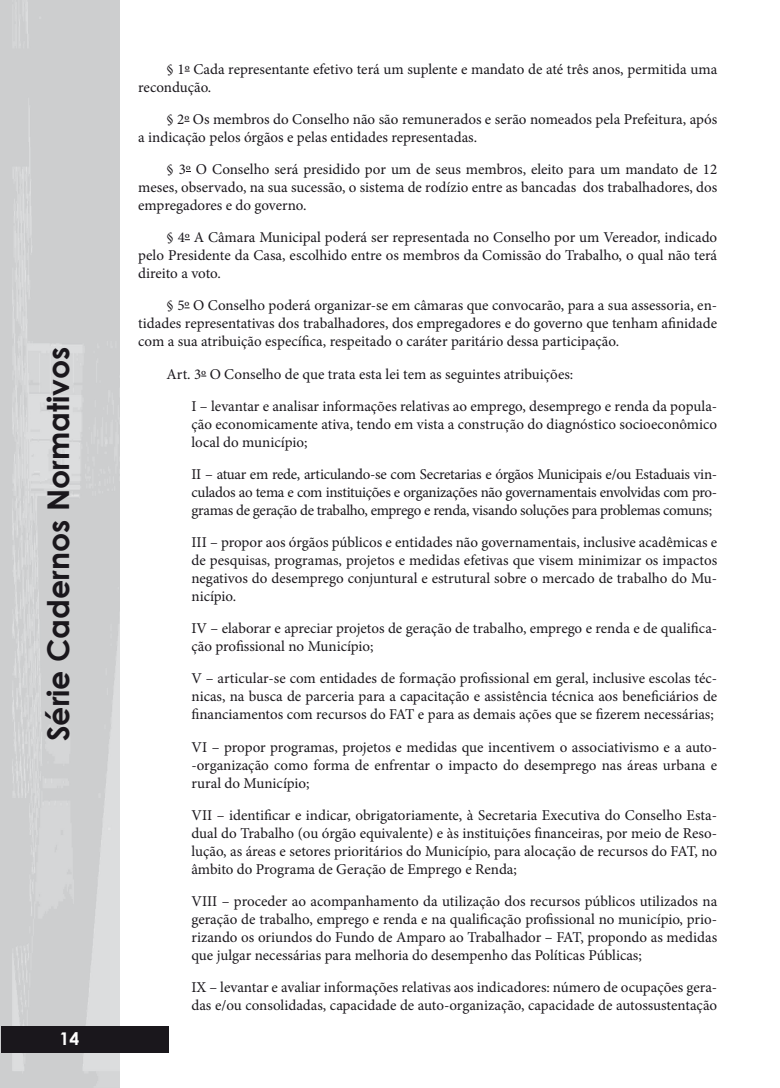
<style>
.page{position:relative;width:780px;height:1088px;background:#fff}
.page>*{position:absolute;margin:0;border:0;box-sizing:border-box;transform-origin:0 0}
.t1{font:700 30px "Century Gothic";color:#1a171c}
.t2{font:700 17.5px "Century Gothic";color:#fff}
.t3{font:15px/18px "Minion Pro";color:#1a171c;text-align:justify}
</style>
<div class="page">
<img style="left:0;top:0;width:119px;height:1088px">
<div style="left:1px;top:1026px;width:167px;height:26px;background:#1a171c"></div>
<h1 class="t1" style="left:36px;top:741px;width:396px;rotate:-90deg">Série Cadernos Normativos</h1>
<p class="t2" style="left:60px;top:1025px;width:21px">14</p>
<p class="t3" style="left:138px;top:60px;width:580px;text-indent:28px">§ 1º Cada representante efetivo terá um suplente e mandato de até três anos, permitida uma recondução.</p>
<p class="t3" style="left:138px;top:110px;width:580px;text-indent:28px">§ 2º Os membros do Conselho não são remunerados e serão nomeados pela Prefeitura, após a indicação pelos órgãos e pelas entidades representadas.</p>
<p class="t3" style="left:138px;top:160px;width:580px;text-indent:28px">§ 3º O Conselho será presidido por um de seus membros, eleito para um mandato de 12 meses, observado, na sua sucessão, o sistema de rodízio entre as bancadas dos trabalhadores, dos empregadores e do governo.</p>
<p class="t3" style="left:138px;top:228px;width:580px;text-indent:28px">§ 4º A Câmara Municipal poderá ser representada no Conselho por um Vereador, indicado pelo Presidente da Casa, escolhido entre os membros da Comissão do Trabalho, o qual não terá direito a voto.</p>
<p class="t3" style="left:138px;top:297px;width:580px;text-indent:28px">§ 5º O Conselho poderá organizar-se em câmaras que convocarão, para a sua assessoria, en&shy;tidades representativas dos trabalhadores, dos empregadores e do governo que tenham afinidade com a sua atribuição específica, respeitado o caráter paritário dessa participação.</p>
<p class="t3" style="left:191px;top:358px;width:527px;line-height:32.1px;text-indent:-25px">Art. 3º O Conselho de que trata esta lei tem as seguintes atribuições:<br>I – levantar e analisar informações relativas ao emprego, desemprego e renda da popula-</p>
<p class="t3" style="left:191px;top:415px;width:527px">ção economicamente ativa, tendo em vista a construção do diagnóstico socioeconômico local do município;</p>
<p class="t3" style="left:191px;top:465px;width:527px">II – atuar em rede, articulando-se com Secretarias e órgãos Municipais e/ou Estaduais vin&shy;culados ao tema e com instituições e organizações não governamentais envolvidas com pro&shy;gramas de geração de trabalho, emprego e renda, visando soluções para problemas comuns;</p>
<p class="t3" style="left:191px;top:533px;width:527px">III – propor aos órgãos públicos e entidades não governamentais, inclusive acadêmicas e de pesquisas, programas, projetos e medidas efetivas que visem minimizar os impactos negativos do desemprego conjuntural e estrutural sobre o mercado de trabalho do Mu&shy;nicípio.</p>
<p class="t3" style="left:191px;top:619px;width:527px">IV – elaborar e apreciar projetos de geração de trabalho, emprego e renda e de qualifica&shy;ção profissional no Município;</p>
<p class="t3" style="left:191px;top:670px;width:527px">V – articular-se com entidades de formação profissional em geral, inclusive escolas téc&shy;nicas, na busca de parceria para a capacitação e assistência técnica aos beneficiários de financiamentos com recursos do FAT e para as demais ações que se fizerem necessárias;</p>
<p class="t3" style="left:191px;top:738px;width:527px">VI – propor programas, projetos e medidas que incentivem o associativismo e a auto--organização como forma de enfrentar o impacto do desemprego nas áreas urbana e rural do Município;</p>
<p class="t3" style="left:191px;top:806px;width:527px">VII – identificar e indicar, obrigatoriamente, à Secretaria Executiva do Conselho Esta&shy;dual do Trabalho (ou órgão equivalente) e às instituições financeiras, por meio de Reso&shy;lução, as áreas e setores prioritários do Município, para alocação de recursos do FAT, no âmbito do Programa de Geração de Emprego e Renda;</p>
<p class="t3" style="left:191px;top:892px;width:527px">VIII – proceder ao acompanhamento da utilização dos recursos públicos utilizados na geração de trabalho, emprego e renda e na qualificação profissional no município, prio&shy;rizando os oriundos do Fundo de Amparo ao Trabalhador – FAT, propondo as medidas que julgar necessárias para melhoria do desempenho das Políticas Públicas;</p>
<p class="t3" style="left:191px;top:978px;width:527px">IX – levantar e avaliar informações relativas aos indicadores: número de ocupações gera&shy;das e/ou consolidadas, capacidade de auto-organização, capacidade de autossustentação</p>
</div>
